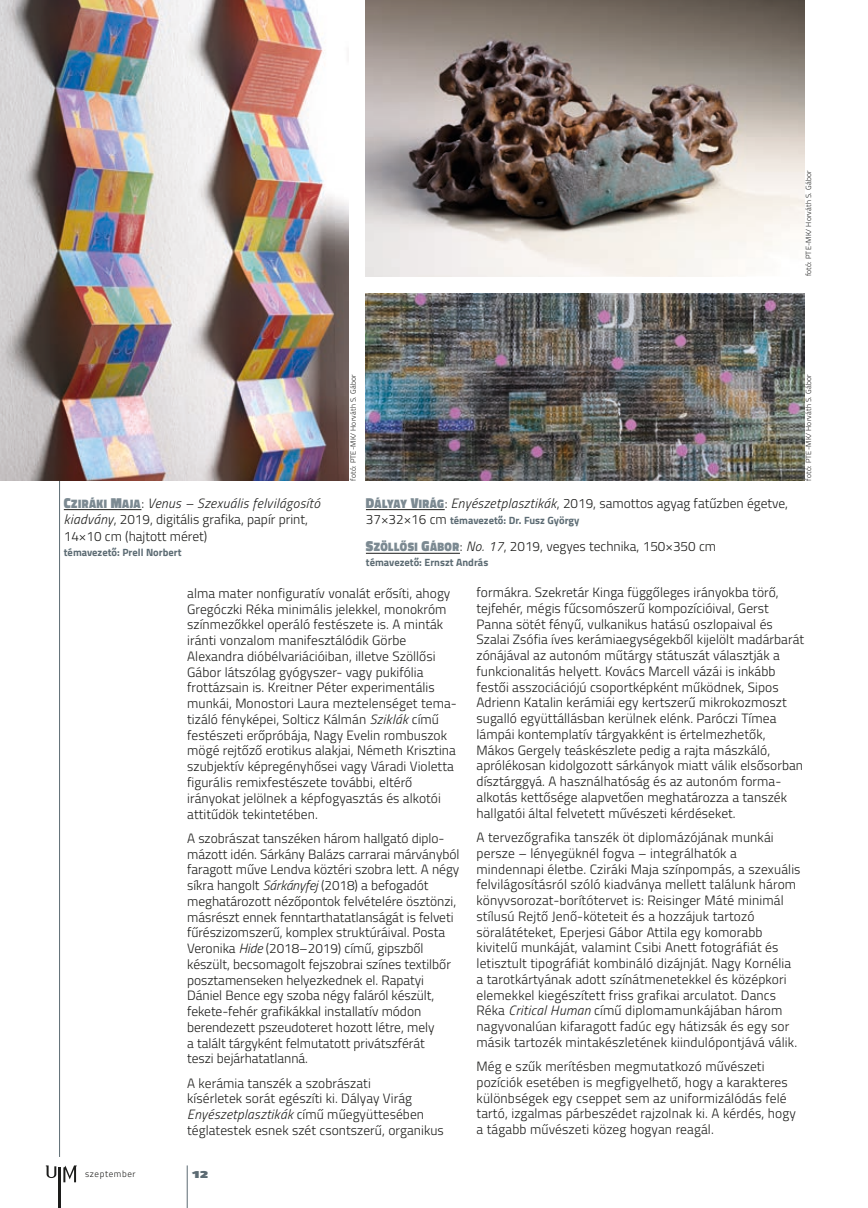
<style>
.page{position:relative;width:868px;height:1208px;background:#fff}
.page>*{position:absolute;margin:0;border:0;box-sizing:border-box;transform-origin:0 0}
.t1{font:300 13.5px/15.8px "Titillium";letter-spacing:.005em;color:#1d1d1b}
.t2{font:700 10.5px "Titillium";color:#5c6b73}
.t3{font:900 10.5px "Titillium";color:#5c6b73;scale:1.5 1}
.t4{font:300 9px "Titillium";letter-spacing:.07em;color:#1d1d1b}
.t5{font:300 7.5px "Titillium";letter-spacing:.025em;color:#1d1d1b}
.s1{font-family:"Titillium Black SC850";font-weight:400;font-size:14.55px;color:#7c8a92}
.s2{font-family:"Titillium Black SC850";font-weight:400;font-size:12.45px;color:#7c8a92}
.s3{font-style:italic}
.s4{font-weight:300;font-size:13.5px;color:#1d1d1b}
</style>
<div class="page">
<hr style="left:59px;top:306px;width:1px;height:851px;background:#5c6b73">
<svg style="left:46px;top:1165px;width:10px;height:13px"></svg>
<hr style="left:59px;top:1167px;width:2px;height:41px;background:#1d1d1b">
<svg style="left:63px;top:1165px;width:14px;height:17px"></svg>
<hr style="left:187px;top:1165px;width:1px;height:43px;background:#5c6b73">
<img style="left:0;top:0;width:349px;height:480px">
<img style="left:366px;top:0;width:438px;height:276px">
<img style="left:366px;top:293px;width:438px;height:187px">
<hr style="left:64px;top:509px;width:77px;height:1px;background:#1d1d1b">
<hr style="left:366px;top:509px;width:78px;height:1px;background:#1d1d1b">
<hr style="left:366px;top:553px;width:94px;height:1px;background:#1d1d1b">
<p class="t5" style="left:803px;top:276px;width:108px;rotate:-90deg">fotó: PTE-MK/ Horváth S. Gábor</p>
<p class="t1" style="left:64px;top:494px;width:258px;line-height:16.5px"><span class="s1">C</span><span class="s2">ZIRÁKI</span> <span class="s1">M</span><span class="s2">AJA</span>: <span class="s3">Venus – Szexuális felvilágosító kiadvány</span>, 2019, digitális grafika, papír print,<br>14×10 cm (hajtott méret)</p>
<p class="t2" style="left:64px;top:544px;width:119px">témavezető: Prell Norbert</p>
<p class="t5" style="left:348px;top:480px;width:108px;rotate:-90deg">fotó: PTE-MK/ Horváth S. Gábor</p>
<p class="t5" style="left:803px;top:480px;width:108px;rotate:-90deg">fotó: PTE-MK/ Horváth S. Gábor</p>
<p class="t1" style="left:366px;top:494px;width:423px"><span class="s1">D</span><span class="s2">ÁLYAY</span> <span class="s1">V</span><span class="s2">IRÁG</span>: <span class="s3">Enyészetplasztikák</span>, 2019, samottos agyag fatűzben égetve,</p>
<p class="t2" style="left:366px;top:512px;width:215px"><span class="s4">37×32×16 cm</span> témavezető: Dr. Fusz György</p>
<p class="t1" style="left:366px;top:538px;width:351px"><span class="s1">S</span><span class="s2">ZÖLLŐSI</span> <span class="s1">G</span><span class="s2">ÁBOR</span>: <span class="s3">No. 17</span>, 2019, vegyes technika, 150×350 cm</p>
<p class="t2" style="left:366px;top:555px;width:124px">témavezető: Ernszt András</p>
<p class="t1" style="left:187px;top:584px;width:271px">alma mater nonfiguratív vonalát erősíti, ahogy Gregóczki Réka minimális jelekkel, monokróm színmezőkkel operáló festészete is. A minták iránti vonzalom manifesztálódik Görbe Alexandra dióbélvariációiban, illetve Szöllősi Gábor látszólag gyógyszer- vagy pukifólia frottázsain is. Kreitner Péter experimentális munkái, Monostori Laura meztelenséget tema&shy;tizáló fényképei, Solticz Kálmán <span class="s3">Sziklák</span> című festészeti erőpróbája, Nagy Evelin rombuszok mögé rejtőző erotikus alakjai, Németh Krisztina szubjektív képregényhősei vagy Váradi Violetta figurális remixfestészete további, eltérő irányokat jelölnek a képfogyasztás és alkotói attitűdök tekintetében.</p>
<p class="t1" style="left:187px;top:829px;width:274px">A szobrászat tanszéken három hallgató diplo&shy;mázott idén. Sárkány Balázs carrarai márványból faragott műve Lendva köztéri szobra lett. A négy síkra hangolt <span class="s3">Sárkányfej</span> (2018) a befogadót meghatározott nézőpontok felvételére ösztönzi, másrészt ennek fenntarthatatlanságát is felveti fűrészizomszerű, komplex struktúráival. Posta Veronika <span class="s3">Hide</span> (2018–2019) című, gipszből készült, becsomagolt fejszobrai színes textilbőr posztamenseken helyezkednek el. Rapatyi Dániel Bence egy szoba négy faláról készült, fekete-fehér grafikákkal installatív módon berendezett pszeudoteret hozott létre, mely<br>a talált tárgyként felmutatott privátszférát<br>teszi bejárhatatlanná.</p>
<p class="t1" style="left:187px;top:1074px;width:258px">A kerámia tanszék a szobrászati<br>kísérletek sorát egészíti ki. Dályay Virág <span class="s3">Enyészetplasztikák</span> című műegyüttesében téglatestek esnek szét csontszerű, organikus</p>
<p class="t4" style="left:85px;top:1167px;width:52px">szeptember</p>
<p class="t3" style="left:191px;top:1166px;width:13px">12</p>
<p class="t1" style="left:476px;top:584px;width:329px">formákra. Szekretár Kinga függőleges irányokba törő, tejfehér, mégis fűcsomószerű kompozícióival, Gerst Panna sötét fényű, vulkanikus hatású oszlopaival és Szalai Zsófia íves kerámiaegységekből kijelölt madárbarát zónájával az autonóm műtárgy státuszát választják a funkcionalitás helyett. Kovács Marcell vázái is inkább festői asszociációjú csoportképként működnek, Sipos Adrienn Katalin kerámiái egy kertszerű mikrokozmoszt sugalló együttállásban kerülnek elénk. Paróczi Tímea lámpái kontemplatív tárgyakként is értelmezhetők, Mákos Gergely teáskészlete pedig a rajta mászkáló, aprólékosan kidolgozott sárkányok miatt válik elsősorban dísztárggyá. A használhatóság és az autonóm forma&shy;alkotás kettősége alapvetően meghatározza a tanszék hallgatói által felvetett művészeti kérdéseket.</p>
<p class="t1" style="left:476px;top:828px;width:325px">A tervezőgrafika tanszék öt diplomázójának munkái persze – lényegüknél fogva – integrálhatók a mindennapi életbe. Cziráki Maja színpompás, a szexuális felvilágosításról szóló kiadványa mellett találunk három könyvsorozat-borítótervet is: Reisinger Máté minimál stílusú Rejtő Jenő-köteteit és a hozzájuk tartozó söralátéteket, Eperjesi Gábor Attila egy komorabb kivitelű munkáját, valamint Csibi Anett fotográfiát és letisztult tipográfiát kombináló dizájnját. Nagy Kornélia a tarotkártyának adott színátmenetekkel és középkori elemekkel kiegészített friss grafikai arculatot. Dancs Réka <span class="s3">Critical Human</span> című diplomamunkájában három nagyvonalúan kifaragott fadúc egy hátizsák és egy sor másik tartozék mintakészletének kiindulópontjává válik.</p>
<p class="t1" style="left:476px;top:1058px;width:321px">Még e szűk merítésben megmutatkozó művészeti pozíciók esetében is megfigyelhető, hogy a karakteres különbségek egy cseppet sem az uniformizálódás felé tartó, izgalmas párbeszédet rajzolnak ki. A kérdés, hogy a tágabb művészeti közeg hogyan reagál.</p>
</div>
